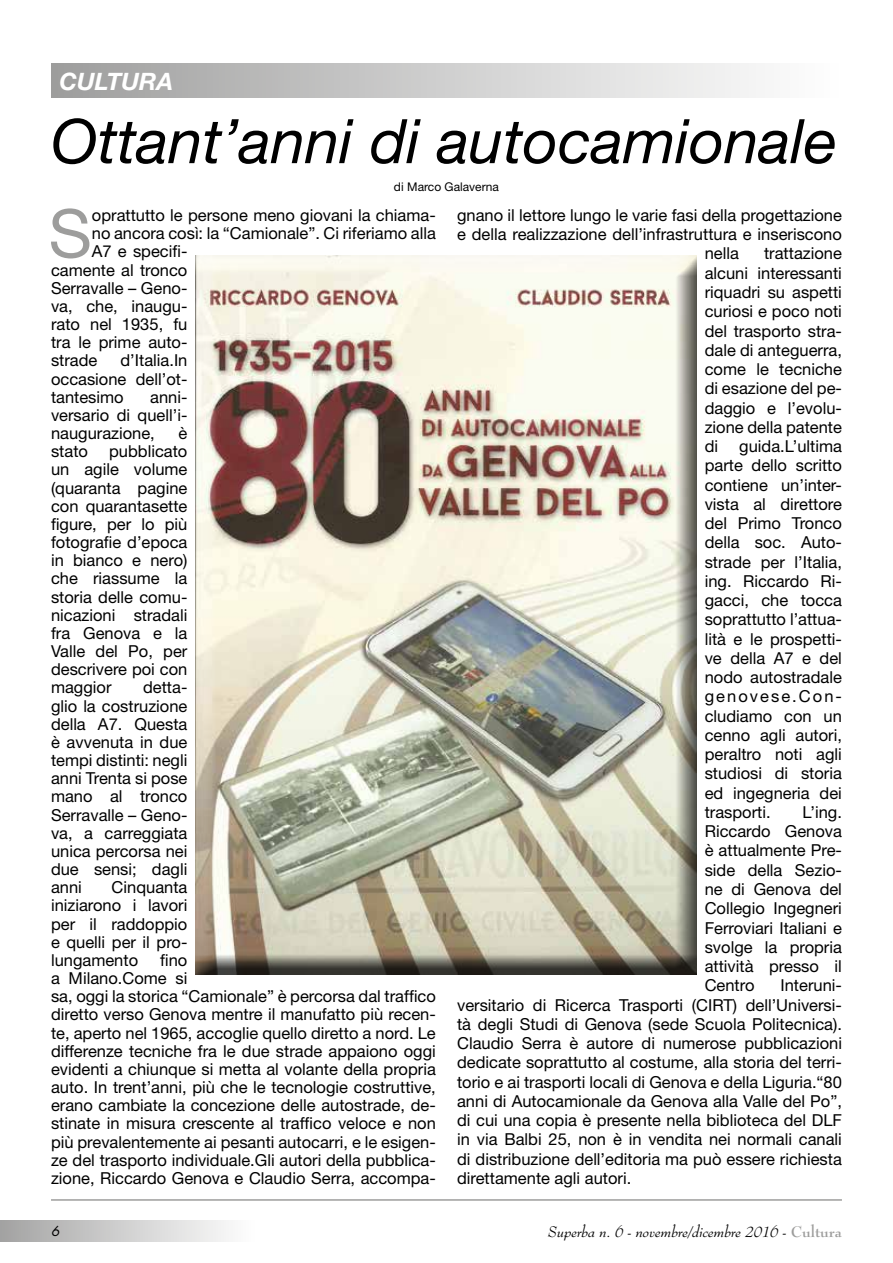
<style>
.page{position:relative;width:893px;height:1263px;background:#fff}
.page>*{position:absolute;margin:0;border:0;box-sizing:border-box;transform-origin:0 0}
.t1{font:66.9px "Helvetica Neue";color:#9d9d9c}
.t2{font:italic 61.5px "Helvetica Neue";color:#000}
.t3{font:italic 700 24px "Helvetica Neue";color:#fff}
.t4{font:16.5px/19.2px "Helvetica Neue";color:#000;text-align:justify}
.t5{font:italic 15px "Bernhard Modern BT";color:#000}
.t6{font:italic 13.5px "Futura";color:#000}
.t7{font:12px "Helvetica Neue";color:#000}
.s1{font-weight:700;font-style:normal;color:#9d9d9c}
</style>
<div class="page">
<div style="left:0;top:1220px;width:255px;height:22px;background:linear-gradient(to right,#a3a3a3,#fff)"></div>
<hr style="left:51px;top:1199px;width:791px;height:2px;background:#9d9d9c">
<div style="left:51px;top:64px;width:791px;height:34px;background:linear-gradient(to right,#9e9e9e,#fff)"></div>
<div style="left:196px;top:256px;width:501px;height:719px;background:#000;opacity:.75"></div>
<h3 class="t3" style="left:60px;top:67px;width:115px">CULTURA</h3>
<h2 class="t2" style="left:51px;top:104px;width:788px">Ottant’anni di autocamionale</h2>
<p class="t7" style="left:394px;top:180px;width:106px">di Marco Galaverna</p>
<h1 class="t1" style="left:49px;top:194px;width:45px">S</h1>
<p class="t4" style="left:92px;top:206px;width:345px">oprattutto le persone meno giovani la chiama-</p>
<p class="t4" style="left:92px;top:224px;width:345px">no ancora così: la “Camionale”. Ci riferiamo alla</p>
<p class="t4" style="left:92px;top:242px;width:97px">A7 e specifi-</p>
<p class="t4" style="left:51px;top:260px;width:138px">camente al tronco</p>
<p class="t4" style="left:51px;top:278px;width:138px">Serravalle – Geno-</p>
<p class="t4" style="left:51px;top:296px;width:138px">va, che, inaugu-</p>
<p class="t4" style="left:51px;top:314px;width:138px">rato nel 1935, fu</p>
<p class="t4" style="left:51px;top:332px;width:138px">tra le prime auto-</p>
<p class="t4" style="left:51px;top:351px;width:48px">strade</p>
<p class="t4" style="left:51px;top:351px;width:138px;line-height:18.1px;text-indent:69px">d’Italia.In occasione dell’ot&shy;tantesimo</p>
<p class="t4" style="left:51px;top:387px;width:138px;line-height:18.1px;text-indent:99px">anni&shy;versario di quell’i&shy;naugurazione,</p>
<p class="t4" style="left:179px;top:423px;width:10px">è</p>
<p class="t4" style="left:51px;top:442px;width:138px;line-height:18.1px;text-indent:58px">pubblicato un agile volume (quaranta pagine con quarantasette figure, per lo più fotografie d’epoca in bianco e nero) che riassume la storia delle comu&shy;nicazioni stradali fra Genova e la Valle del Po, per descrivere poi con maggior</p>
<p class="t4" style="left:51px;top:441px;width:38px">stato</p>
<p class="t4" style="left:51px;top:678px;width:138px;line-height:18.1px;text-indent:92px">detta&shy;glio la costruzione della A7. Questa è avvenuta in due tempi distinti: negli anni Trenta si pose mano al tronco Serravalle – Geno&shy;va, a carreggiata unica percorsa nei due sensi; dagli anni</p>
<p class="t4" style="left:51px;top:878px;width:138px;line-height:18.1px;text-indent:61px">Cinquanta iniziarono i lavori per il raddoppio e quelli per il pro&shy;lungamento</p>
<p class="t4" style="left:51px;top:951px;width:386px;line-height:18.1px;text-align:left;text-indent:109px">fino<br>a Milano.Come si<br>sa, oggi la storica “Camionale” è percorsa dal traffico diretto verso Genova mentre il manufatto più recen&shy;te, aperto nel 1965, accoglie quello diretto a nord. Le differenze tecniche fra le due strade appaiono oggi evidenti a chiunque si metta al volante della propria auto. In trent’anni, più che le tecnologie costruttive, erano cambiate la concezione delle autostrade, de&shy;stinate in misura crescente al traffico veloce e non più prevalentemente ai pesanti autocarri, e le esigen&shy;ze del trasporto individuale.Gli autori della pubblica&shy;zione, Riccardo Genova e Claudio Serra, accompa-</p>
<p class="t4" style="left:457px;top:205px;width:386px">gnano il lettore lungo le varie fasi della progettazione</p>
<p class="t4" style="left:457px;top:225px;width:386px">e della realizzazione dell’infrastruttura e inseriscono</p>
<p class="t4" style="left:705px;top:244px;width:36px">nella</p>
<p class="t4" style="left:705px;top:244px;width:139px;text-indent:59px">trattazione alcuni interessanti riquadri su aspetti curiosi e poco noti del trasporto stra&shy;dale di anteguerra, come le tecniche di esazione del pe&shy;daggio e l’evolu&shy;zione della patente di</p>
<p class="t4" style="left:705px;top:436px;width:139px;text-indent:35px">guida.L’ultima parte dello scritto contiene un’inter&shy;vista al direttore del Primo Tronco della soc. Auto&shy;strade per l’Italia, ing. Riccardo Ri&shy;gacci, che tocca soprattutto l’attua&shy;lità e le prospetti&shy;ve della A7 e del nodo autostradale genovese.Con&shy;cludiamo con un cenno agli autori, peraltro noti agli studiosi di storia ed ingegneria dei trasporti.</p>
<p class="t4" style="left:705px;top:802px;width:139px;text-indent:98px">L’ing.<br>Riccardo Genova è attualmente Pre&shy;side della Sezio&shy;ne di Genova del Collegio Ingegneri Ferroviari Italiani e svolge la propria attività presso il Centro</p>
<p class="t4" style="left:457px;top:975px;width:386px;text-indent:323px">Interuni&shy;versitario di Ricerca Trasporti (CIRT) dell’Universi&shy;tà degli Studi di Genova (sede Scuola Politecnica).<br>Claudio Serra è autore di numerose pubblicazioni dedicate soprattutto al costume, alla storia del terri&shy;torio e ai trasporti locali di Genova e della Liguria.“80 anni di Autocamionale da Genova alla Valle del Po”, di cui una copia è presente nella biblioteca del DLF in via Balbi 25, non è in vendita nei normali canali di distribuzione dell’editoria ma può essere richiesta direttamente agli autori.</p>
<p class="t6" style="left:51px;top:1223px;width:10px">6</p>
<p class="t5" style="left:548px;top:1222px;width:295px">Superba n. 6 - novembre/dicembre 2016 - <span class="s1">Cultura</span></p>
</div>
